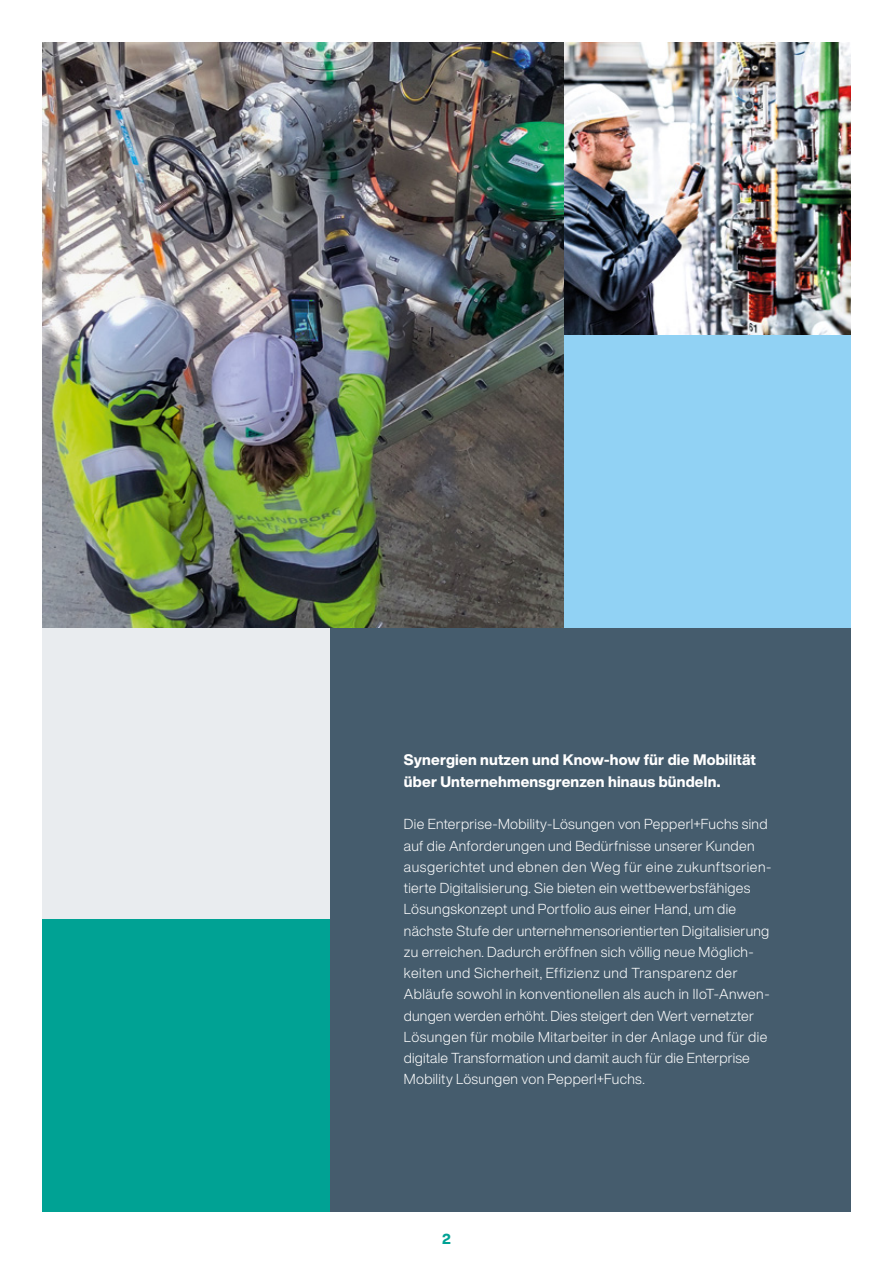
<style>
.page{position:relative;width:893px;height:1263px;background:#fff}
.page>*{position:absolute;margin:0;border:0;box-sizing:border-box;transform-origin:0 0}
.t1{font:800 15px/21.3px "Helvetica Now Display";letter-spacing:.01em;color:#fff}
.t2{font:300 14.25px/21.3px "Helvetica Now Display";letter-spacing:.02em;color:#fff}
.t3{font:800 14.25px "Helvetica Now Display";color:#00a294}
</style>
<div class="page">
<div style="left:330px;top:627px;width:520px;height:585px;background:#455c6d"></div>
<div style="left:43px;top:627px;width:287px;height:292px;background:#e9ecef"></div>
<div style="left:563px;top:335px;width:287px;height:292px;background:#91d2f4"></div>
<div style="left:43px;top:919px;width:287px;height:293px;background:#00a294"></div>
<img style="left:563px;top:43px;width:287px;height:292px">
<img style="left:43px;top:43px;width:520px;height:584px">
<p class="t1" style="left:404px;top:749px;width:354px">Synergien nutzen und Know-how für die Mobilität über Unternehmensgrenzen hinaus bündeln.</p>
<p class="t2" style="left:404px;top:813px;width:369px">Die Enterprise-Mobility-Lösungen von Pepperl+Fuchs sind auf die Anforderungen und Bedürfnisse unserer Kunden ausgerichtet und ebnen den Weg für eine zukunftsorien&shy;tierte Digitalisierung. Sie bieten ein wettbewerbsfähiges Lösungskonzept und Portfolio aus einer Hand, um die nächste Stufe der unternehmensorientierten Digitalisierung zu erreichen. Dadurch eröffnen sich völlig neue Möglich&shy;keiten und Sicherheit, Effizienz und Transparenz der Abläufe sowohl in konventionellen als auch in IIoT-Anwen&shy;dungen werden erhöht. Dies steigert den Wert vernetzter Lösungen für mobile Mitarbeiter in der Anlage und für die digitale Transformation und damit auch für die Enterprise Mobility Lösungen von Pepperl+Fuchs.</p>
<p class="t3" style="left:442px;top:1229px;width:10px">2</p>
</div>
